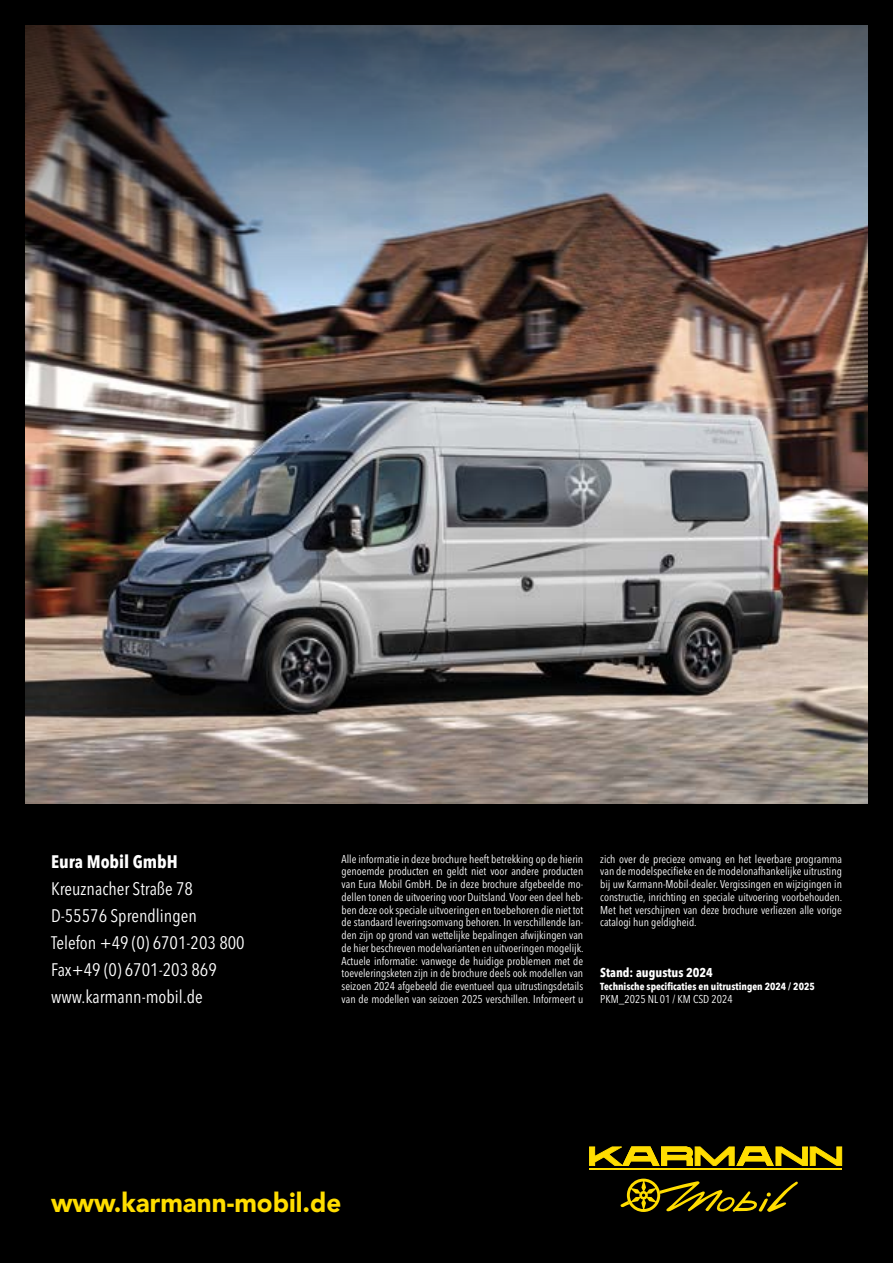
<style>
.page{position:relative;width:893px;height:1263px;background:#000}
.page>*{position:absolute;margin:0;border:0;box-sizing:border-box;transform-origin:0 0}
.t1{font:900 27px "Avenir LT Std";color:#fd0;scale:.96 1}
.t2{font:condensed 18px/27.2px "Avenir Next LT Pro";color:#fff}
.t3{font:700 condensed 18px "Avenir Next LT Pro";color:#fff}
.t4{font:700 condensed 12.75px "Avenir Next LT Pro";color:#fff}
.t5{font:condensed 11.25px/12.8px "Avenir Next LT Pro";color:#fff;text-align:justify}
.t6{font:700 condensed 10.2px "Avenir Next LT Pro";color:#fff}
</style>
<div class="page">
<svg style="left:589px;top:1146px;width:253px;height:20px"></svg>
<hr style="left:590px;top:1168px;width:252px;height:1px;background:#fd0">
<svg style="left:620px;top:1178px;width:178px;height:34px"></svg>
<img style="left:25px;top:304px;width:842px;height:499px">
<img style="left:25px;top:25px;width:843px;height:279px">
<h2 class="t3" style="left:51px;top:850px;width:128px">Eura Mobil GmbH</h2>
<h2 class="t2" style="left:51px;top:875px;width:195px">Kreuznacher Straße 78<br>D-55576 Sprendlingen<br>Telefon +49 (0) 6701-203 800<br>Fax+49 (0) 6701-203 869 www.karmann-mobil.de</h2>
<p class="t5" style="left:342px;top:852px;width:244px">Alle informatie in deze brochure heeft betrekking op de hierin genoemde producten en geldt niet voor andere producten van Eura Mobil GmbH. De in deze brochure afgebeelde mo&shy;dellen tonen de uitvoering voor Duitsland. Voor een deel heb&shy;ben deze ook speciale uitvoeringen en toebehoren die niet tot de standaard leveringsomvang behoren. In verschillende lan&shy;den zijn op grond van wettelijke bepalingen afwijkingen van de hier beschreven modelvarianten en uitvoeringen mogelijk.<br>Actuele informatie: vanwege de huidige problemen met de toeveleringsketen zijn in de brochure deels ook modellen van seizoen 2024 afgebeeld die eventueel qua uitrustingsdetails van de modellen van seizoen 2025 verschillen. Informeert u</p>
<p class="t5" style="left:600px;top:852px;width:244px">zich over de precieze omvang en het leverbare programma van de modelspecifieke en de modelonafhankelijke uitrusting bij uw Karmann-Mobil-dealer. Vergissingen en wijzigingen in constructie, inrichting en speciale uitvoering voorbehouden.<br>Met het verschijnen van deze brochure verliezen alle vorige catalogi hun geldigheid.</p>
<p class="t4" style="left:600px;top:965px;width:114px">Stand: augustus 2024</p>
<p class="t6" style="left:600px;top:980px;width:216px">Technische specificaties en uitrustingen 2024 / 2025</p>
<p class="t5" style="left:600px;top:992px;width:134px">PKM_2025 NL 01 / KM CSD 2024</p>
<h1 class="t1" style="left:51px;top:1186px;width:304px">www.karmann-mobil.de</h1>
</div>
